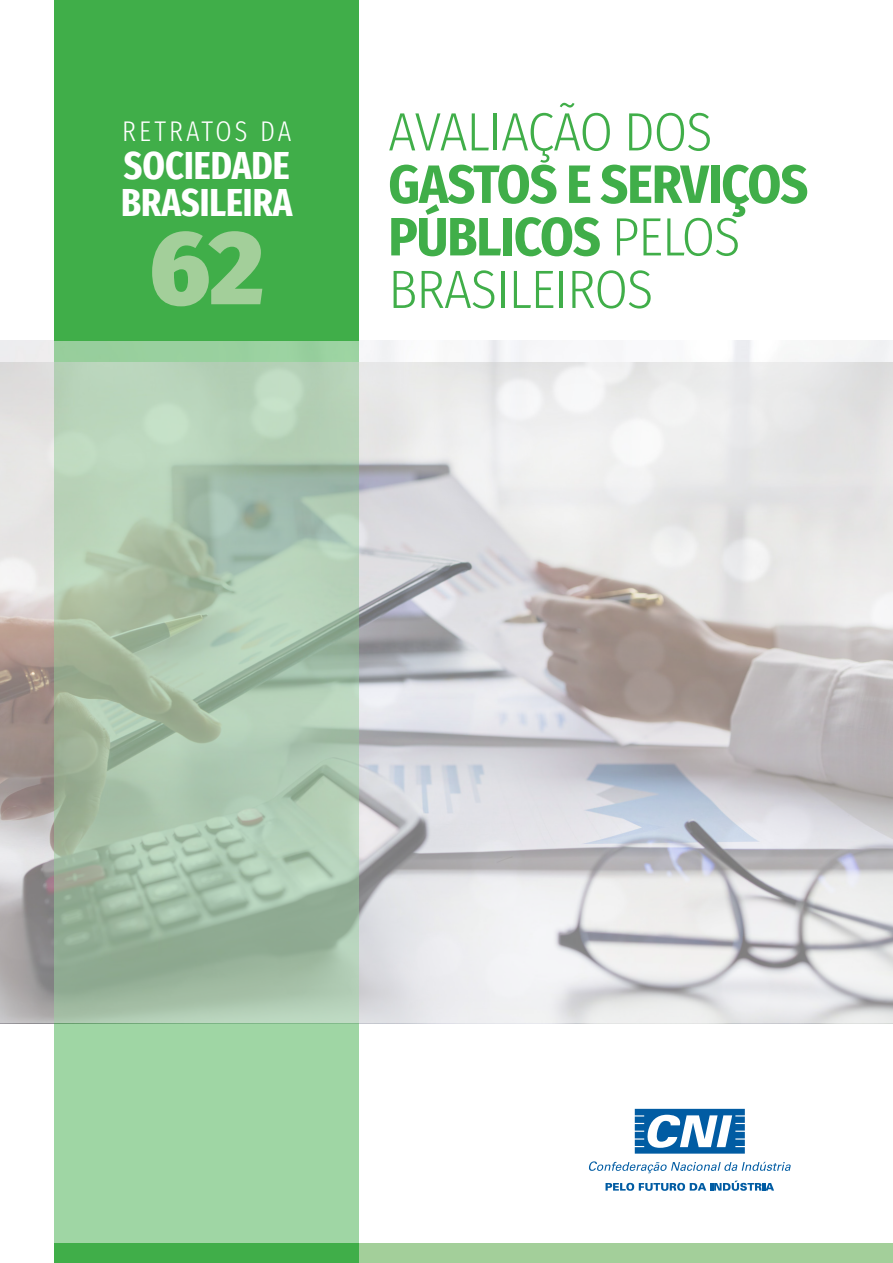
<style>
.page{position:relative;width:893px;height:1263px;background:#fff}
.page>*{position:absolute;margin:0;border:0;box-sizing:border-box;transform-origin:0 0}
.t1{font:800 105px "Fira Sans";color:#a3cf9a}
.t2{font:300 54px/52.5px "Fira Sans Condensed";letter-spacing:-.02em;color:#40ae49}
.t3{font:700 39px "Fira Sans Compressed";color:#fff}
.t4{font:300 28.5px "Fira Sans Compressed";letter-spacing:.11em;color:#fff}
.s1{font-weight:700}
</style>
<div class="page">
<svg style="left:635px;top:1109px;width:110px;height:44px"></svg>
<svg style="left:589px;top:1161px;width:202px;height:12px"></svg>
<svg style="left:605px;top:1180px;width:169px;height:11px"></svg>
<div style="left:54px;top:0;width:305px;height:341px;background:#40ae49"></div>
<div style="left:54px;top:1244px;width:305px;height:19px;background:#40ae49"></div>
<div style="left:359px;top:1244px;width:534px;height:19px;background:#a3cf9a"></div>
<div style="left:54px;top:341px;width:305px;height:903px;background:#9fd6a4"></div>
<img style="left:0;top:362px;width:893px;height:661px">
<p class="t4" style="left:122px;top:111px;width:171px">RETRATOS DA</p>
<p class="t3" style="left:124px;top:133px;width:167px">SOCIEDADE</p>
<p class="t3" style="left:121px;top:170px;width:173px">BRASILEIRA</p>
<p class="t1" style="left:149px;top:174px;width:117px">62</p>
<p class="t2" style="left:388px;top:105px;width:422px">AVALIAÇÃO DOS<br><span class="s1">GASTOS E SERVIÇOS<br>PÚBLICOS</span> PELOS<br>BRASILEIROS</p>
</div>
